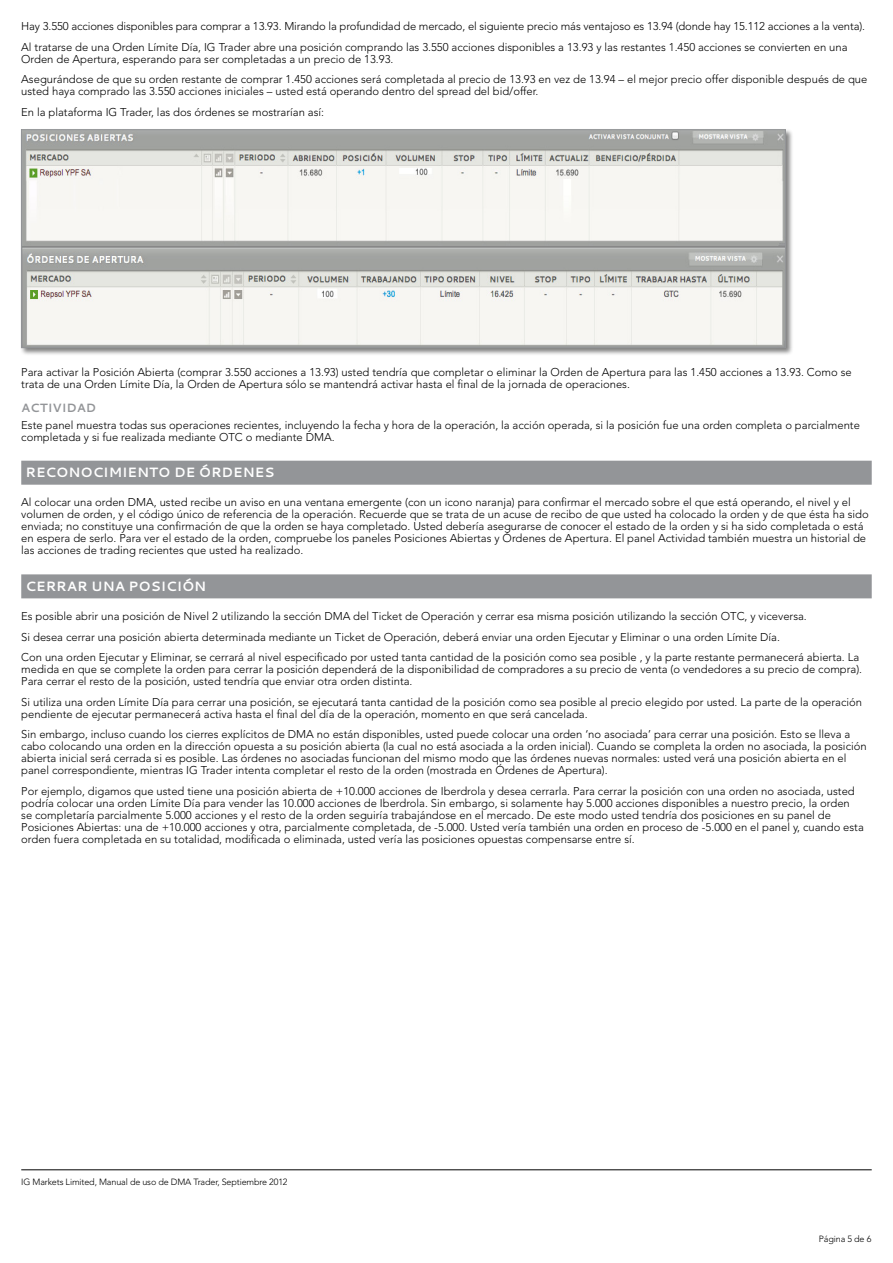
<style>
.page{position:relative;width:893px;height:1263px;background:#fff}
.page>*{position:absolute;margin:0;border:0;box-sizing:border-box;transform-origin:0 0}
.t1{font:700 13.5px "Cantarell";color:#fff}
.t2{font:700 12px "Cantarell";color:#939598}
.t3{font:300 11.25px/12px "Avenir";color:#000}
.t4{font:300 9px "Avenir";letter-spacing:-.015em;color:#000}
</style>
<div class="page">
<hr style="left:21px;top:1169px;width:851px;height:1px;background:#000">
<div style="left:21px;top:461px;width:851px;height:24px;background:#939598"></div>
<div style="left:21px;top:574px;width:851px;height:24px;background:#939598"></div>
<div style="left:20px;top:128px;width:773px;height:227px;background:#000;opacity:.5"></div>
<img style="left:23px;top:132px;width:761px;height:214px">
<div style="left:21px;top:130px;width:765px;height:218px;border:1px solid #939598"></div>
<p class="t3" style="left:21px;top:16px;width:845px;line-height:20.5px">Hay 3.550 acciones disponibles para comprar a 13.93. Mirando la profundidad de mercado, el siguiente precio más ventajoso es 13.94 (donde hay 15.112 acciones a la venta).<br>Al tratarse de una Orden Límite Día, IG Trader abre una posición comprando las 3.550 acciones disponibles a 13.93 y las restantes 1.450 acciones se convierten en una</p>
<p class="t3" style="left:21px;top:48px;width:848px;line-height:20.5px">Orden de Apertura, esperando para ser completadas a un precio de 13.93.<br>Asegurándose de que su orden restante de comprar 1.450 acciones será completada al precio de 13.93 en vez de 13.94 – el mejor precio offer disponible después de que</p>
<p class="t3" style="left:21px;top:81px;width:519px;line-height:20.5px">usted haya comprado las 3.550 acciones iniciales – usted está operando dentro del spread del bid/offer.<br>En la plataforma IG Trader, las dos órdenes se mostrarían así:</p>
<p class="t3" style="left:21px;top:366px;width:832px">Para activar la Posición Abierta (comprar 3.550 acciones a 13.93) usted tendría que completar o eliminar la Orden de Apertura para las 1.450 acciones a 13.93. Como se trata de una Orden Límite Día, la Orden de Apertura sólo se mantendrá activar hasta el final de la jornada de operaciones.</p>
<p class="t2" style="left:21px;top:400px;width:10px">ACT</p>
<p class="t2" style="left:48px;top:400px;width:50px">IVIDAD</p>
<p class="t3" style="left:21px;top:419px;width:840px">Este panel muestra todas sus operaciones recientes, incluyendo la fecha y hora de la operación, la acción operada, si la posición fue una orden completa o parcialmente completada y si fue realizada mediante OTC o mediante DMA.</p>
<p class="t1" style="left:26px;top:463px;width:250px">RECONOCIM IENTO DE ÓRDENES</p>
<p class="t3" style="left:21px;top:496px;width:849px">Al colocar una orden DMA, usted recibe un aviso en una ventana emergente (con un icono naranja) para confirmar el mercado sobre el que está operando, el nivel y el volumen de orden, y el código único de referencia de la operación. Recuerde que se trata de un acuse de recibo de que usted ha colocado la orden y de que ésta ha sido enviada; no constituye una confirmación de que la orden se haya completado. Usted debería asegurarse de conocer el estado de la orden y si ha sido completada o está en espera de serlo. Para ver el estado de la orden, compruebe los paneles Posiciones Abiertas y Órdenes de Apertura. El panel Actividad también muestra un historial de las acciones de trading recientes que usted ha realizado.</p>
<p class="t1" style="left:26px;top:577px;width:182px">CERRAR UNA POSICIÓN</p>
<p class="t3" style="left:21px;top:606px;width:839px;line-height:20.5px">Es posible abrir una posición de Nivel 2 utilizando la sección DMA del Ticket de Operación y cerrar esa misma posición utilizando la sección OTC, y viceversa.<br>Si desea cerrar una posición abierta determinada mediante un Ticket de Operación, deberá enviar una orden Ejecutar y Eliminar o una orden Límite Día.<br>Con una orden Ejecutar y Eliminar, se cerrará al nivel especificado por usted tanta cantidad de la posición como sea posible , y la parte restante permanecerá abierta. La</p>
<p class="t3" style="left:21px;top:663px;width:842px">medida en que se complete la orden para cerrar la posición dependerá de la disponibilidad de compradores a su precio de venta (o vendedores a su precio de compra).<br>Para cerrar el resto de la posición, usted tendría que enviar otra orden distinta.</p>
<p class="t3" style="left:21px;top:696px;width:842px">Si utiliza una orden Límite Día para cerrar una posición, se ejecutará tanta cantidad de la posición como sea posible al precio elegido por usted. La parte de la operación pendiente de ejecutar permanecerá activa hasta el final del día de la operación, momento en que será cancelada.</p>
<p class="t3" style="left:21px;top:728px;width:847px">Sin embargo, incluso cuando los cierres explícitos de DMA no están disponibles, usted puede colocar una orden ‘no asociada’ para cerrar una posición. Esto se lleva a cabo colocando una orden en la dirección opuesta a su posición abierta (la cual no está asociada a la orden inicial). Cuando se completa la orden no asociada, la posición abierta inicial será cerrada si es posible. Las órdenes no asociadas funcionan del mismo modo que las órdenes nuevas normales: usted verá una posición abierta en el panel correspondiente, mientras IG Trader intenta completar el resto de la orden (mostrada en Órdenes de Apertura).</p>
<p class="t3" style="left:21px;top:785px;width:844px">Por ejemplo, digamos que usted tiene una posición abierta de +10.000 acciones de Iberdrola y desea cerrarla. Para cerrar la posición con una orden no asociada, usted podría colocar una orden Límite Día para vender las 10.000 acciones de Iberdrola. Sin embargo, si solamente hay 5.000 acciones disponibles a nuestro precio, la orden<br>se completaría parcialmente 5.000 acciones y el resto de la orden seguiría trabajándose en el mercado. De este modo usted tendría dos posiciones en su panel de Posiciones Abiertas: una de +10.000 acciones y otra, parcialmente completada, de -5.000. Usted vería también una orden en proceso de -5.000 en el panel y, cuando esta orden fuera completada en su totalidad, modificada o eliminada, usted vería las posiciones opuestas compensarse entre sí.</p>
<p class="t4" style="left:21px;top:1176px;width:268px">IG Markets Limited, Manual de uso de DMA Trader, Septiembre 2012</p>
<p class="t4" style="left:819px;top:1233px;width:54px">Página 5 de 6</p>
</div>
